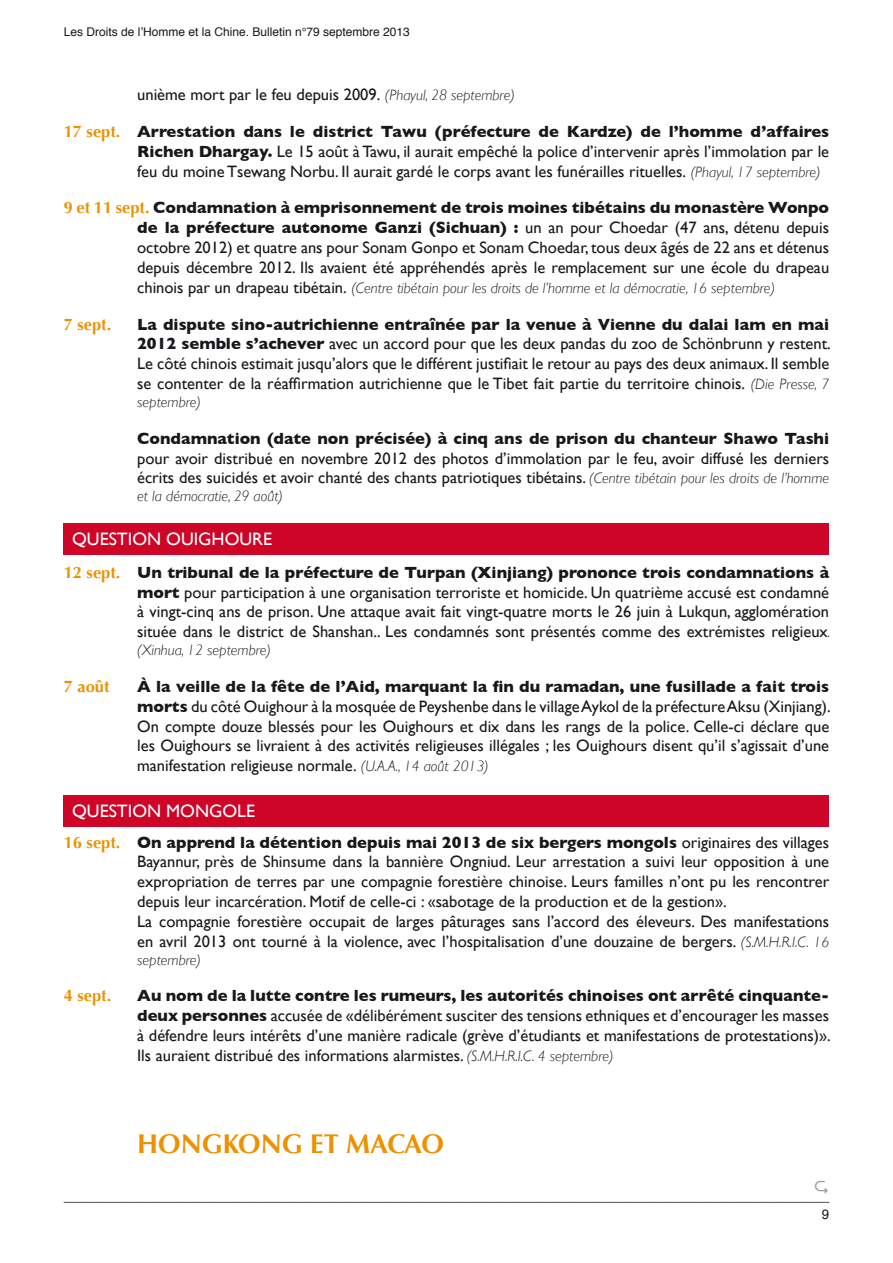
<style>
.page{position:relative;width:893px;height:1263px;background:#fff}
.page>*{position:absolute;margin:0;border:0;box-sizing:border-box;transform-origin:0 0}
.t1{font:700 27px "Optima";color:#ed9100}
.t2{font:18px "Gill Sans";color:#fff}
.t3{font:16.5px/19.8px "Gill Sans";color:#1a171c;text-align:justify}
.t4{font:700 16.5px "Gill Sans";color:#1a171c}
.t5{font:700 16.5px "Optima";color:#ed9100}
.t6{font:italic 300 15px "Gill Sans";color:#1a171c}
.t7{font:13.5px "Helvetica";color:#1a171c}
.t8{font:12px "Helvetica";color:#1a171c}
.s1{font-weight:300;font-style:italic;font-size:15px}
.s2{font-family:"Optima";font-weight:700;color:#ed9100}
.s3{font-weight:700}
.s4{font-weight:400;font-style:normal;font-size:16.5px}
</style>
<div class="page">
<svg style="left:64px;top:1202px;width:765px;height:1px"></svg>
<div style="left:64px;top:524px;width:765px;height:31px;background:#ce0527"></div>
<div style="left:64px;top:795px;width:765px;height:32px;background:#ce0527"></div>
<p class="t8" style="left:64px;top:22px;width:348px">Les Droits de l’Homme et la Chine. Bulletin n°79 septembre 2013</p>
<p class="t3" style="left:137px;top:85px;width:379px">unième mort par le feu depuis 2009. <span class="s1">(Phayul, 28 septembre)</span></p>
<p class="t3" style="left:137px;top:121px;width:693px;text-indent:-74px"><span class="s2">17 sept.</span> <span class="s3">Arrestation dans le district Tawu (préfecture de Kardze) de l’homme d’affaires Richen Dhargay.</span> Le 15 août à Tawu, il aurait empêché la police d’intervenir après l’immolation par le feu du moine Tsewang Norbu. Il aurait gardé le corps avant les funérailles rituelles. <span class="s1">(Phayul, 17 septembre)</span></p>
<p class="t3" style="left:137px;top:198px;width:694px;text-indent:-74px"><span class="s2">9 et 11 sept.</span> <span class="s3">Condamnation à emprisonnement de trois moines tibétains du monastère Wonpo de la préfecture autonome Ganzi (Sichuan) :</span> un an pour Choedar (47 ans, détenu depuis octobre 2012) et quatre ans pour Sonam Gonpo et Sonam Choedar, tous deux âgés de 22 ans et détenus depuis décembre 2012. Ils avaient été appréhendés après le remplacement sur une école du drapeau</p>
<p class="t6" style="left:137px;top:279px;width:639px"><span class="s4">chinois par un drapeau tibétain.</span> (Centre tibétain pour les droits de l’homme et la démocratie, 16 septembre)</p>
<p class="t5" style="left:64px;top:314px;width:49px">7 sept.</p>
<p class="t3" style="left:137px;top:314px;width:695px"><span class="s3">La dispute sino-autrichienne entraînée par la venue à Vienne du dalai lam en mai 2012 semble s’achever</span> avec un accord pour que les deux pandas du zoo de Schönbrunn y restent.<br>Le côté chinois estimait jusqu’alors que le différent justifiait le retour au pays des deux animaux. Il semble se contenter de la réaffirmation autrichienne que le Tibet fait partie du territoire chinois. <span class="s1">(Die Presse, 7</span></p>
<p class="t6" style="left:137px;top:393px;width:65px">septembre)</p>
<p class="t4" style="left:137px;top:428px;width:693px">Condamnation (date non précisée) à cinq ans de prison du chanteur Shawo Tashi</p>
<p class="t3" style="left:137px;top:448px;width:693px">pour avoir distribué en novembre 2012 des photos d’immolation par le feu, avoir diffusé les derniers écrits des suicidés et avoir chanté des chants patriotiques tibétains. <span class="s1">(Centre tibétain pour les droits de l’homme</span></p>
<p class="t6" style="left:137px;top:488px;width:147px">et la démocratie, 29 août)</p>
<p class="t2" style="left:72px;top:528px;width:201px">QUESTION OUIGHOURE</p>
<p class="t3" style="left:137px;top:562px;width:695px;text-indent:-74px"><span class="s2">12 sept.</span> <span class="s3">Un tribunal de la préfecture de Turpan (Xinjiang) prononce trois condamnations à mort</span> pour participation à une organisation terroriste et homicide. Un quatrième accusé est condamné à vingt-cinq ans de prison. Une attaque avait fait vingt-quatre morts le 26 juin à Lukqun, agglomération située dans le district de Shanshan.. Les condamnés sont présentés comme des extrémistes religieux<span class="s1">.</span></p>
<p class="t6" style="left:137px;top:642px;width:135px">(Xinhua, 12 septembre)</p>
<p class="t5" style="left:64px;top:677px;width:47px">7 août</p>
<p class="t3" style="left:137px;top:676px;width:695px"><span class="s3">À la veille de la fête de l’Aid, marquant la fin du ramadan, une fusillade a fait trois morts</span> du côté Ouighour à la mosquée de Peyshenbe dans le village Aykol de la préfecture Aksu (Xinjiang).<br>On compte douze blessés pour les Ouighours et dix dans les rangs de la police. Celle-ci déclare que les Ouighours se livraient à des activités religieuses illégales ; les Ouighours disent qu’il s’agissait d’une manifestation religieuse normale. <span class="s1">(U.A.A., 14 août 2013)</span></p>
<p class="t2" style="left:72px;top:800px;width:184px">QUESTION MONGOLE</p>
<p class="t3" style="left:137px;top:832px;width:693px;text-align:left;text-indent:-74px"><span class="s2">16 sept.</span> <span class="s3">On apprend la détention depuis mai 2013 de six bergers mongols</span> originaires des villages Bayannur, près de Shinsume dans la bannière Ongniud. Leur arrestation a suivi leur opposition à une expropriation de terres par une compagnie forestière chinoise. Leurs familles n’ont pu les rencontrer depuis leur incarcération. Motif de celle-ci : «sabotage de la production et de la gestion».<br>La compagnie forestière occupait de larges pâturages sans l’accord des éleveurs. Des manifestations en avril 2013 ont tourné à la violence, avec l’hospitalisation d’une douzaine de bergers. <span class="s1">(S.M.H.R.I.C. 16</span></p>
<p class="t6" style="left:137px;top:951px;width:65px">septembre)</p>
<p class="t5" style="left:64px;top:986px;width:49px">4 sept.</p>
<p class="t3" style="left:137px;top:986px;width:695px"><span class="s3">Au nom de la lutte contre les rumeurs, les autorités chinoises ont arrêté cinquante&shy;deux personnes</span> accusée de «délibérément susciter des tensions ethniques et d’encourager les masses à défendre leurs intérêts d’une manière radicale (grève d’étudiants et manifestations de protestations)».<br>Ils auraient distribué des informations alarmistes. <span class="s1">(S.M.H.R.I.C. 4 septembre)</span></p>
<h1 class="t1" style="left:137px;top:1128px;width:308px">HONGKONG ET MACAO</h1>
<p class="t7" style="left:822px;top:1203px;width:9px">9</p>
</div>
